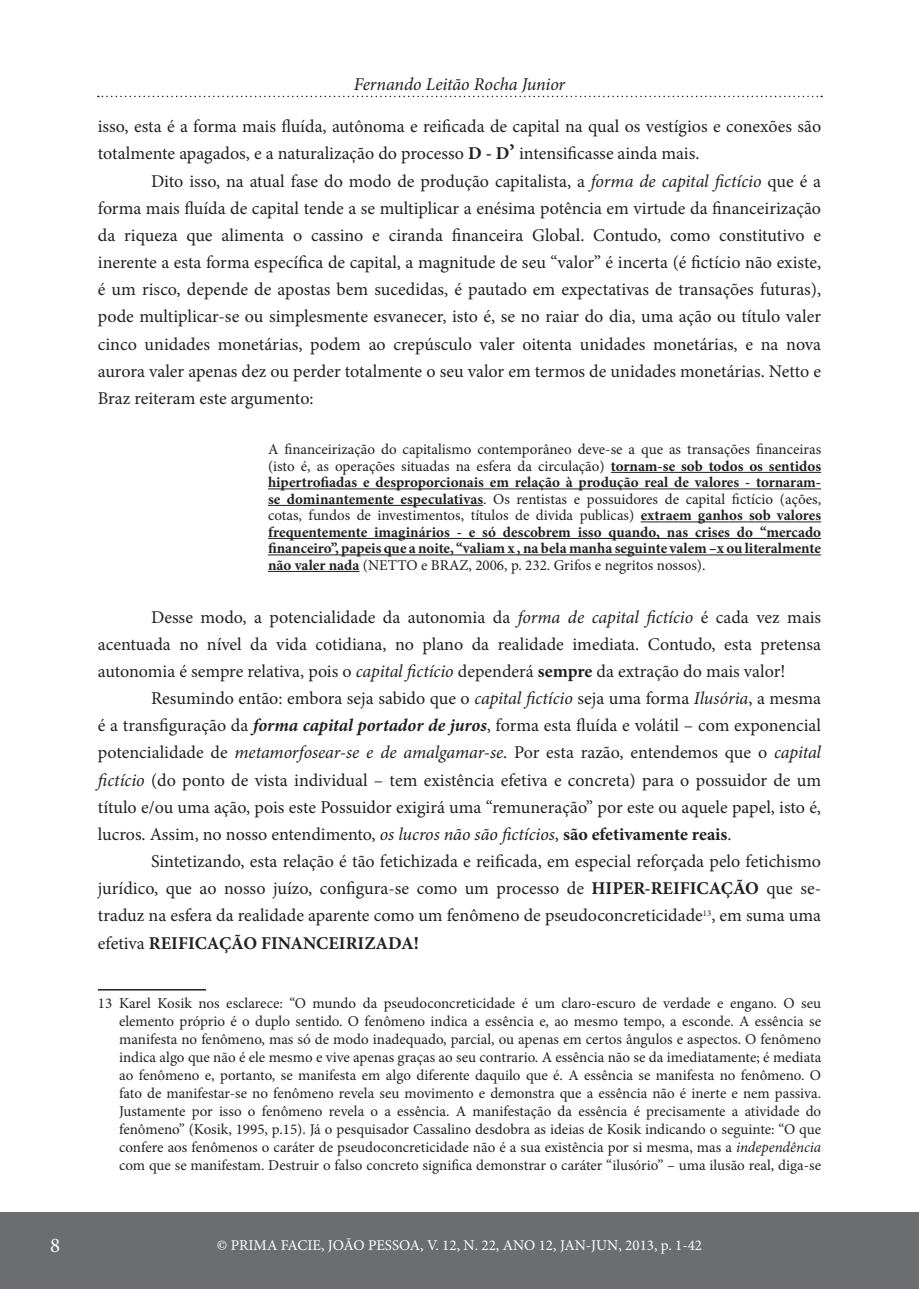
<style>
.page{position:relative;width:919px;height:1289px;background:#fff}
.page>*{position:absolute;margin:0;border:0;box-sizing:border-box;transform-origin:0 0}
.t1{font:21px "Minion Pro";color:#fff}
.prima_corpo{font:18px/27.2px "Minion Pro";color:#231f20;text-align:justify}
.t2{font:italic 18px "Minion Pro";letter-spacing:-.005em;color:#231f20}
.prima_rodape{font:15px/18px "Minion Pro";color:#231f20;text-align:justify}
.prima_citacao{font:700 15px/16.5px "Minion Pro";color:#231f20;text-align:justify}
.t3{font:15px "Minion Pro";color:#fff}
.s1{font-weight:700}
.s2{font-weight:700;font-size:21px}
.s3{font-style:italic}
.s4{font-weight:400}
.s5{font-weight:700;font-style:italic}
</style>
<div class="page">
<div style="left:906px;top:1212px;width:12px;height:76px;background:#6c6d70"></div>
<div style="left:0;top:1212px;width:906px;height:76px;background:#6c6d70"></div>
<svg style="left:98px;top:96px;width:724px;height:1px"></svg>
<hr style="left:610px;top:472px;width:211px;height:1px;background:#231f20">
<hr style="left:268px;top:488px;width:553px;height:1px;background:#231f20">
<hr style="left:268px;top:505px;width:215px;height:1px;background:#231f20">
<hr style="left:640px;top:521px;width:181px;height:1px;background:#231f20">
<hr style="left:268px;top:538px;width:553px;height:1px;background:#231f20">
<hr style="left:268px;top:554px;width:553px;height:1px;background:#231f20">
<hr style="left:268px;top:571px;width:91px;height:1px;background:#231f20">
<hr style="left:98px;top:989px;width:108px;height:1px;background:#231f20">
<p class="t2" style="left:354px;top:72px;width:213px">Fernando Leitão Rocha Junior</p>
<p class="prima_corpo" style="left:98px;top:113px;width:724px">isso, esta é a forma mais fluída, autônoma e reificada de capital na qual os vestígios e conexões são totalmente apagados, e a naturalização do processo <span class="s1">D - D</span><span class="s2">’</span> intensificasse ainda mais.</p>
<p class="prima_corpo" style="left:98px;top:167px;width:724px;text-indent:53px">Dito isso, na atual fase do modo de produção capitalista, a <span class="s3">forma de capital fictício</span> que é a forma mais fluída de capital tende a se multiplicar a enésima potência em virtude da financeirização da riqueza que alimenta o cassino e ciranda financeira Global. Contudo, como constitutivo e inerente a esta forma específica de capital, a magnitude de seu “valor” é incerta (é fictício não existe, é um risco, depende de apostas bem sucedidas, é pautado em expectativas de transações futuras), pode multiplicar-se ou simplesmente esvanecer, isto é, se no raiar do dia, uma ação ou título valer cinco unidades monetárias, podem ao crepúsculo valer oitenta unidades monetárias, e na nova aurora valer apenas dez ou perder totalmente o seu valor em termos de unidades monetárias. Netto e Braz reiteram este argumento:</p>
<p class="prima_citacao" style="left:268px;top:441px;width:554px"><span class="s4">A financeirização do capitalismo contemporâneo deve-se a que as transações financeiras (isto é, as operações situadas na esfera da circulação)</span> tornam-se sob todos os sentidos hipertrofiadas e desproporcionais em relação à produção real de valores - tornaram&shy;se dominantemente especulativas<span class="s4">. Os rentistas e possuidores de capital fictício (ações, cotas, fundos de investimentos, títulos de divida publicas)</span> extraem ganhos sob valores frequentemente imaginários - e só descobrem isso quando, nas crises do “mercado financeiro”, papeis que a noite, “valiam x , na bela manha seguinte valem –x ou literalmente não valer nada <span class="s4">(NETTO e BRAZ, 2006, p. 232. Grifos e negritos nossos).</span></p>
<p class="prima_corpo" style="left:98px;top:603px;width:724px;text-indent:53px">Desse modo, a potencialidade da autonomia da <span class="s3">forma de capital fictício</span> é cada vez mais acentuada no nível da vida cotidiana, no plano da realidade imediata. Contudo, esta pretensa autonomia é sempre relativa, pois o <span class="s3">capital fictício</span> dependerá <span class="s1">sempre</span> da extração do mais valor!</p>
<p class="prima_corpo" style="left:98px;top:685px;width:724px;text-indent:53px">Resumindo então: embora seja sabido que o <span class="s3">capital fictício</span> seja uma forma <span class="s3">Ilusória</span>, a mesma é a transfiguração da <span class="s5">forma capital portador de juros</span>, forma esta fluída e volátil – com exponencial potencialidade de <span class="s3">metamorfosear-se e de amalgamar-se</span>. Por esta razão, entendemos que o <span class="s3">capital fictício</span> (do ponto de vista individual – tem existência efetiva e concreta) para o possuidor de um título e/ou uma ação, pois este Possuidor exigirá uma “remuneração” por este ou aquele papel, isto é, lucros. Assim, no nosso entendimento, <span class="s3">os lucros não são fictícios</span>, <span class="s1">são efetivamente reais</span>.</p>
<p class="prima_corpo" style="left:98px;top:847px;width:724px;text-indent:53px">Sintetizando, esta relação é tão fetichizada e reificada, em especial reforçada pelo fetichismo jurídico, que ao nosso juízo, configura-se como um processo de <span class="s1">HIPER-REIFICAÇÃO</span> que se&shy;traduz na esfera da realidade aparente como um fenômeno de pseudoconcreticidade<sup>13</sup>, em suma uma efetiva <span class="s1">REIFICAÇÃO FINANCEIRIZADA!</span></p>
<p class="prima_rodape" style="left:119px;top:994px;width:703px;text-indent:-21px">13 Karel Kosik nos esclarece: “O mundo da pseudoconcreticidade é um claro-escuro de verdade e engano. O seu elemento próprio é o duplo sentido. O fenômeno indica a essência e, ao mesmo tempo, a esconde. A essência se manifesta no fenômeno, mas só de modo inadequado, parcial, ou apenas em certos ângulos e aspectos. O fenômeno indica algo que não é ele mesmo e vive apenas graças ao seu contrario. A essência não se da imediatamente; é mediata ao fenômeno e, portanto, se manifesta em algo diferente daquilo que é. A essência se manifesta no fenômeno. O fato de manifestar-se no fenômeno revela seu movimento e demonstra que a essência não é inerte e nem passiva.<br>Justamente por isso o fenômeno revela o a essência. A manifestação da essência é precisamente a atividade do fenômeno” (Kosik, 1995, p.15). Já o pesquisador Cassalino desdobra as ideias de Kosik indicando o seguinte: “O que confere aos fenômenos o caráter de pseudoconcreticidade não é a sua existência por si mesma, mas a <span class="s3">independência </span>com que se manifestam. Destruir o falso concreto significa demonstrar o caráter “ilusório” – uma ilusão real, diga-se</p>
<p class="t1" style="left:50px;top:1231px;width:12px">8</p>
<p class="t3" style="left:217px;top:1234px;width:486px">© PRIMA FACIE, JOÃO PESSOA, V. 12, N. 22, ANO 12, JAN-JUN, 2013, p. 1-42</p>
</div>
